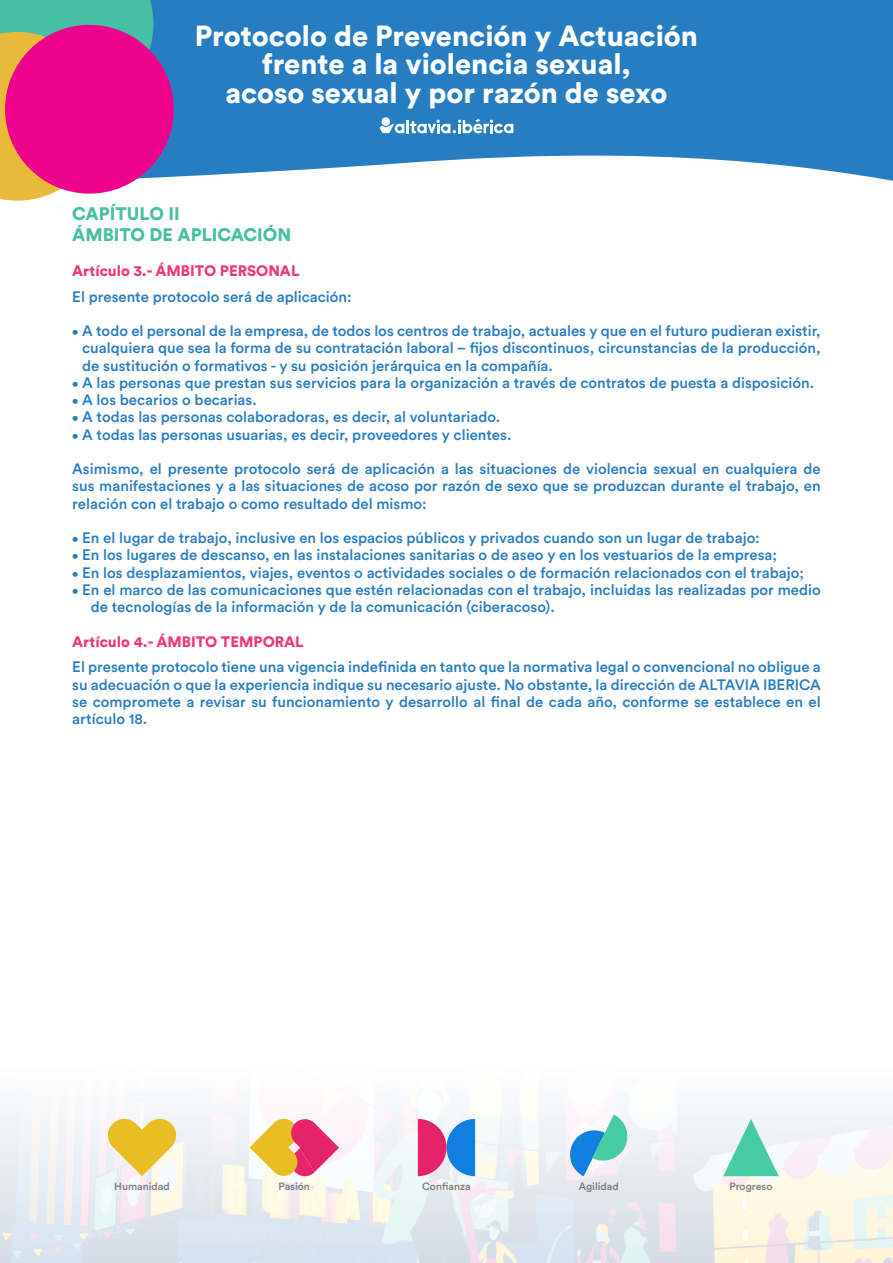
<style>
.page{position:relative;width:893px;height:1263px;background:#fff}
.page>*{position:absolute;margin:0;border:0;box-sizing:border-box;transform-origin:0 0}
.t1{font:900 28.8px/28.5px "Circular Std";color:#fff;text-align:center}
.t2{font:900 18px "Circular Std";color:#46bfa5}
.t3{font:500 15px/17.2px "Circular Std";color:#277dc1;text-align:justify}
.t4{font:900 15px "Circular Std";color:#ef3875}
.t5{font:500 10.5px "Circular Std";color:#777a80}
.s1{font-weight:900;font-size:12px}
</style>
<div class="page">
<img style="left:0;top:1108px;width:893px;height:155px">
<svg style="left:108px;top:1119px;width:68px;height:57px;background:#ecd16d"></svg>
<svg style="left:249px;top:1119px;width:90px;height:57px"></svg>
<svg style="left:418px;top:1119px;width:57px;height:57px;background:#9273b5"></svg>
<svg style="left:723px;top:1119px;width:56px;height:57px"></svg>
<svg style="left:567px;top:1114px;width:64px;height:62px"></svg>
<svg style="left:153px;top:0;width:740px;height:181px;background:#3b89c6"></svg>
<svg style="left:0;top:0;width:153px;height:201px;background:#98c48b"></svg>
<div style="left:5px;top:25px;width:169px;height:169px;background:#ed028c;border-radius:50%"></div>
<div style="left:236px;top:64px;width:69px;height:48px;background:#277dc1"></div>
<svg style="left:380px;top:119px;width:133px;height:15px"></svg>
<p class="t1" style="left:195px;top:21px;width:505px">Protocolo de Prevención y Actuación</p>
<p class="t1" style="left:225px;top:49px;width:444px">frente a la violencia sexual, acoso sexual y por razón de sexo</p>
<p class="t2" style="left:72px;top:201px;width:109px">CAPÍTULO II</p>
<p class="t2" style="left:72px;top:223px;width:220px">ÁMBITO DE APLICACIÓN</p>
<p class="t4" style="left:72px;top:261px;width:229px">Artículo 3.- ÁMBITO PERSONAL</p>
<p class="t3" style="left:72px;top:287px;width:281px">El presente protocolo será de aplicación:</p>
<p class="t3" style="left:82px;top:322px;width:740px;text-indent:-10px"><span class="s1">•</span> A todo el personal de la empresa, de todos los centros de trabajo, actuales y que en el futuro pudieran existir, cualquiera que sea la forma de su contratación laboral – fijos discontinuos, circunstancias de la producción, de sustitución o formativos - y su posición jerárquica en la compañía.</p>
<p class="t3" style="left:72px;top:374px;width:743px"><span class="s1">•</span> A las personas que prestan sus servicios para la organización a través de contratos de puesta a disposición.</p>
<p class="t3" style="left:72px;top:391px;width:186px"><span class="s1">•</span> A los becarios o becarias.</p>
<p class="t3" style="left:72px;top:408px;width:430px"><span class="s1">•</span> A todas las personas colaboradoras, es decir, al voluntariado.</p>
<p class="t3" style="left:72px;top:425px;width:441px"><span class="s1">•</span> A todas las personas usuarias, es decir, proveedores y clientes.</p>
<p class="t3" style="left:72px;top:460px;width:750px">Asimismo, el presente protocolo será de aplicación a las situaciones de violencia sexual en cualquiera de sus manifestaciones y a las situaciones de acoso por razón de sexo que se produzcan durante el trabajo, en relación con el trabajo o como resultado del mismo:</p>
<p class="t3" style="left:72px;top:529px;width:689px"><span class="s1">•</span> En el lugar de trabajo, inclusive en los espacios públicos y privados cuando son un lugar de trabajo:</p>
<p class="t3" style="left:72px;top:546px;width:706px"><span class="s1">•</span> En los lugares de descanso, en las instalaciones sanitarias o de aseo y en los vestuarios de la empresa;</p>
<p class="t3" style="left:72px;top:563px;width:733px"><span class="s1">•</span> En los desplazamientos, viajes, eventos o actividades sociales o de formación relacionados con el trabajo;</p>
<p class="t3" style="left:91px;top:581px;width:731px;text-indent:-19px"><span class="s1">•</span> En el marco de las comunicaciones que estén relacionadas con el trabajo, incluidas las realizadas por medio de tecnologías de la información y de la comunicación (ciberacoso).</p>
<p class="t4" style="left:72px;top:631px;width:233px">Artículo 4.- ÁMBITO TEMPORAL</p>
<p class="t3" style="left:72px;top:658px;width:750px">El presente protocolo tiene una vigencia indefinida en tanto que la normativa legal o convencional no obligue a su adecuación o que la experiencia indique su necesario ajuste. No obstante, la dirección de ALTAVIA IBERICA se compromete a revisar su funcionamiento y desarrollo al final de cada año, conforme se establece en el artículo 18.</p>
<p class="t5" style="left:114px;top:1179px;width:57px">Humanidad</p>
<p class="t5" style="left:279px;top:1179px;width:33px">Pasión</p>
<p class="t5" style="left:422px;top:1179px;width:50px">Confianza</p>
<p class="t5" style="left:579px;top:1179px;width:42px">Agilidad</p>
<p class="t5" style="left:729px;top:1179px;width:44px">Progreso</p>
</div>
